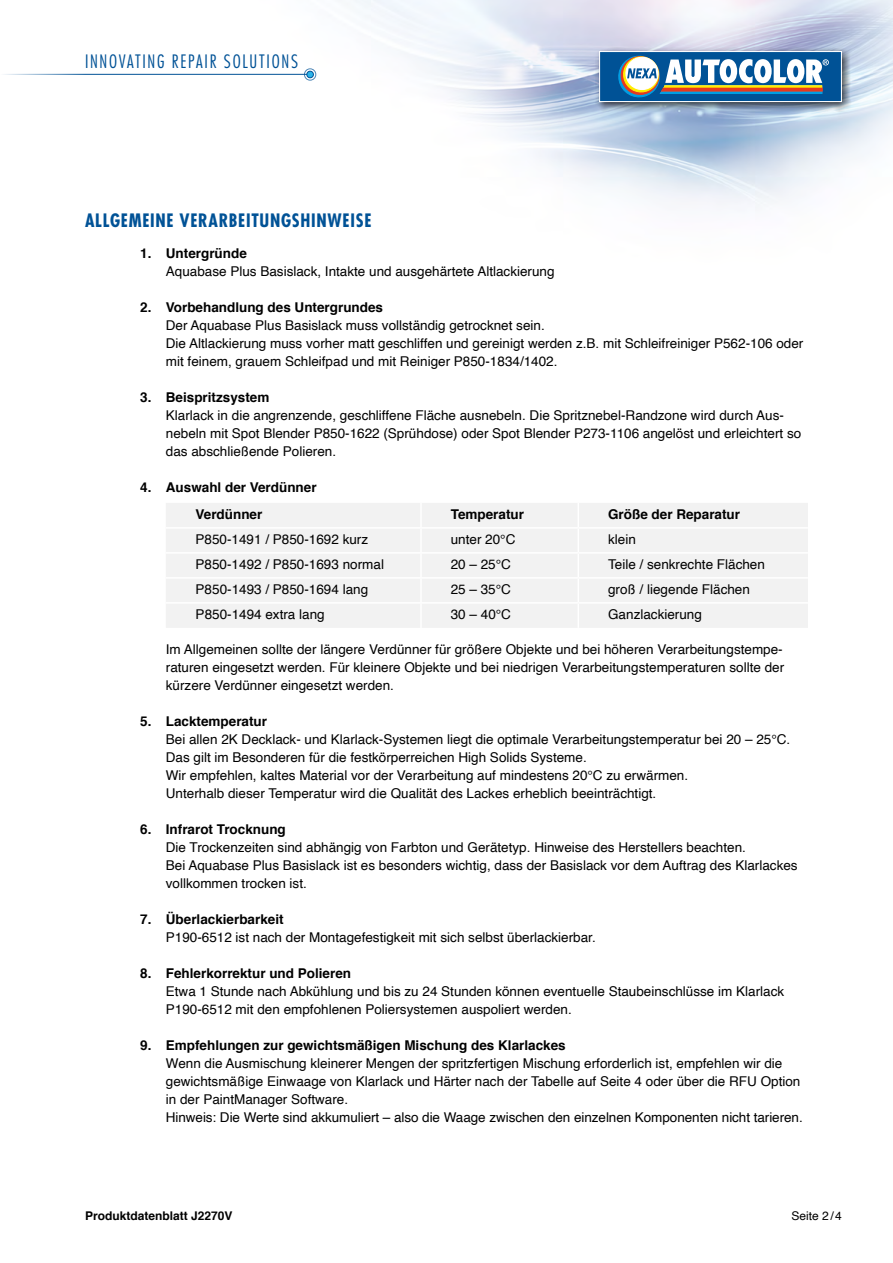
<style>
.page{position:relative;width:893px;height:1263px;background:#fff}
.page>*{position:absolute;margin:0;border:0;box-sizing:border-box;transform-origin:0 0}
.t1{font:700 condensed 18px "Futura LT";letter-spacing:.04em;color:#005296}
.t2{font:300 condensed 18px "Futura LT";letter-spacing:.095em;color:#005296}
.t3{font:13.5px/18px "Helvetica";color:#000}
.t4{font:700 13.5px "Helvetica";color:#000}
.t5{font:700 12px "Helvetica";color:#000}
.t6{font:12px "Helvetica";color:#000}
</style>
<div class="page">
<img style="left:22px;top:0;width:871px;height:208px">
<div style="left:595px;top:47px;width:257px;height:65px;background:#000;opacity:.75"></div>
<div style="left:600px;top:52px;width:241px;height:50px;background:#005296"></div>
<div style="left:599px;top:51px;width:243px;height:51px;border:1px solid #fff"></div>
<svg style="left:618px;top:55px;width:211px;height:43px"></svg>
<hr style="left:0;top:74px;width:310px;height:1px;background:#005296">
<div style="left:307px;top:71px;width:6px;height:7px;background:#2cb4e9;border-radius:50%"></div>
<div style="left:307px;top:71px;width:7px;height:7px;border:1px solid #005296;border-radius:50%"></div>
<div style="left:304px;top:69px;width:12px;height:11px;border:1px solid #005296;border-radius:50%"></div>
<div style="left:166px;top:503px;width:642px;height:125px;background:#f2f2f2"></div>
<hr style="left:420px;top:503px;width:2px;height:24px;background:#fff">
<hr style="left:166px;top:527px;width:255px;height:2px;background:#fff">
<hr style="left:421px;top:527px;width:157px;height:2px;background:#fff">
<hr style="left:420px;top:529px;width:2px;height:23px;background:#fff">
<hr style="left:578px;top:527px;width:230px;height:2px;background:#fff">
<hr style="left:166px;top:552px;width:255px;height:2px;background:#fff">
<hr style="left:421px;top:552px;width:157px;height:2px;background:#fff">
<hr style="left:420px;top:554px;width:2px;height:23px;background:#fff">
<hr style="left:578px;top:552px;width:230px;height:2px;background:#fff">
<hr style="left:166px;top:577px;width:255px;height:2px;background:#fff">
<hr style="left:421px;top:577px;width:157px;height:2px;background:#fff">
<hr style="left:420px;top:579px;width:2px;height:23px;background:#fff">
<hr style="left:578px;top:577px;width:230px;height:2px;background:#fff">
<hr style="left:166px;top:602px;width:255px;height:2px;background:#fff">
<hr style="left:421px;top:602px;width:157px;height:2px;background:#fff">
<hr style="left:420px;top:604px;width:2px;height:24px;background:#fff">
<hr style="left:578px;top:602px;width:230px;height:2px;background:#fff">
<svg style="left:578px;top:503px;width:1px;height:125px"></svg>
<h1 class="t2" style="left:85px;top:51px;width:214px">INNOVATING REPAIR SOLUTIONS</h1>
<h1 class="t1" style="left:85px;top:209px;width:288px">ALLGEMEINE VERARBEITUNGSHINWEISE</h1>
<p class="t4" style="left:140px;top:242px;width:108px">1. Untergründe</p>
<p class="t3" style="left:166px;top:262px;width:390px">Aquabase Plus Basislack, Intakte und ausgehärtete Altlackierung</p>
<p class="t4" style="left:140px;top:296px;width:244px">2. Vorbehandlung des Untergrundes</p>
<p class="t3" style="left:166px;top:316px;width:639px">Der Aquabase Plus Basislack muss vollständig getrocknet sein.<br>Die Altlackierung muss vorher matt geschliffen und gereinigt werden z.B. mit Schleifreiniger P562-106 oder mit feinem, grauem Schleifpad und mit Reiniger P850-1834/1402.</p>
<p class="t4" style="left:140px;top:386px;width:131px">3. Beispritzsystem</p>
<p class="t3" style="left:166px;top:406px;width:637px">Klarlack in die angrenzende, geschliffene Fläche ausnebeln. Die Spritznebel-Randzone wird durch Aus&shy;nebeln mit Spot Blender P850-1622 (Sprühdose) oder Spot Blender P273-1106 angelöst und erleichtert so das abschließende Polieren.</p>
<p class="t4" style="left:140px;top:476px;width:178px">4. Auswahl der Verdünner</p>
<p class="t4" style="left:196px;top:504px;width:68px">Verdünner</p>
<p class="t4" style="left:451px;top:504px;width:75px">Temperatur</p>
<p class="t4" style="left:608px;top:504px;width:134px">Größe der Reparatur</p>
<p class="t3" style="left:196px;top:531px;width:174px">P850-1491 / P850-1692 kurz</p>
<p class="t3" style="left:451px;top:531px;width:66px">unter 20°C</p>
<p class="t3" style="left:608px;top:531px;width:29px">klein</p>
<p class="t3" style="left:196px;top:556px;width:190px">P850-1492 / P850-1693 normal</p>
<p class="t3" style="left:451px;top:556px;width:62px">20 – 25°C</p>
<p class="t3" style="left:608px;top:556px;width:158px">Teile / senkrechte Flächen</p>
<p class="t3" style="left:196px;top:581px;width:174px">P850-1493 / P850-1694 lang</p>
<p class="t3" style="left:451px;top:581px;width:62px">25 – 35°C</p>
<p class="t3" style="left:608px;top:581px;width:143px">groß / liegende Flächen</p>
<p class="t3" style="left:196px;top:606px;width:131px">P850-1494 extra lang</p>
<p class="t3" style="left:451px;top:606px;width:62px">30 – 40°C</p>
<p class="t3" style="left:608px;top:606px;width:95px">Ganzlackierung</p>
<p class="t3" style="left:166px;top:640px;width:620px;text-align:justify">Im Allgemeinen sollte der längere Verdünner für größere Objekte und bei höheren Verarbeitungstempe&shy;raturen eingesetzt werden. Für kleinere Objekte und bei niedrigen Verarbeitungstemperaturen sollte der kürzere Verdünner eingesetzt werden.</p>
<p class="t4" style="left:140px;top:710px;width:128px">5. Lacktemperatur</p>
<p class="t3" style="left:166px;top:730px;width:626px">Bei allen 2K Decklack- und Klarlack-Systemen liegt die optimale Verarbeitungstemperatur bei 20 – 25°C.<br>Das gilt im Besonderen für die festkörperreichen High Solids Systeme.<br>Wir empfehlen, kaltes Material vor der Verarbeitung auf mindestens 20°C zu erwärmen.<br>Unterhalb dieser Temperatur wird die Qualität des Lackes erheblich beeinträchtigt.</p>
<p class="t4" style="left:140px;top:818px;width:147px">6. Infrarot Trocknung</p>
<p class="t3" style="left:166px;top:838px;width:633px">Die Trockenzeiten sind abhängig von Farbton und Gerätetyp. Hinweise des Herstellers beachten.<br>Bei Aquabase Plus Basislack ist es besonders wichtig, dass der Basislack vor dem Auftrag des Klarlackes vollkommen trocken ist.</p>
<p class="t4" style="left:140px;top:908px;width:145px">7. Überlackierbarkeit</p>
<p class="t3" style="left:166px;top:928px;width:431px">P190-6512 ist nach der Montagefestigkeit mit sich selbst überlackierbar.</p>
<p class="t4" style="left:140px;top:962px;width:212px">8. Fehlerkorrektur und Polieren</p>
<p class="t3" style="left:166px;top:982px;width:620px">Etwa 1 Stunde nach Abkühlung und bis zu 24 Stunden können eventuelle Staubeinschlüsse im Klarlack<br>P190-6512 mit den empfohlenen Poliersystemen auspoliert werden.</p>
<p class="t4" style="left:140px;top:1034px;width:427px">9. Empfehlungen zur gewichtsmäßigen Mischung des Klarlackes</p>
<p class="t3" style="left:166px;top:1054px;width:638px">Wenn die Ausmischung kleinerer Mengen der spritzfertigen Mischung erforderlich ist, empfehlen wir die gewichtsmäßige Einwaage von Klarlack und Härter nach der Tabelle auf Seite 4 oder über die RFU Option in der PaintManager Software.<br>Hinweis: Die Werte sind akkumuliert – also die Waage zwischen den einzelnen Komponenten nicht tarieren.</p>
<p class="t5" style="left:85px;top:1206px;width:149px">Produktdatenblatt J2270V</p>
<p class="t6" style="left:792px;top:1207px;width:52px">Seite 2/4</p>
</div>
